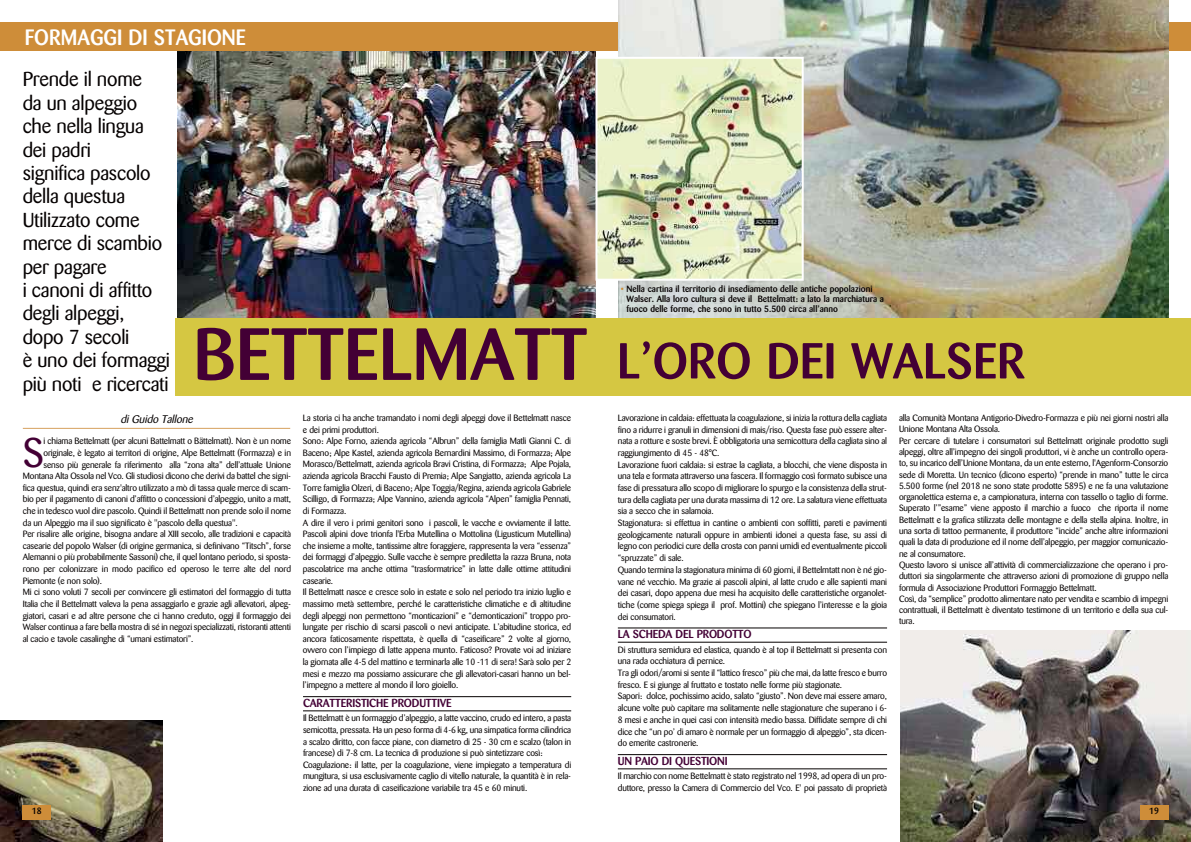
<style>
.page{position:relative;width:1191px;height:842px;background:#fff}
.page>*{position:absolute;margin:0;border:0;box-sizing:border-box;transform-origin:0 0}
.t1{font:500 50px "Barmeno";color:#430035}
.t2{font:41px "Barmeno";color:#430035}
.t3{font:500 22px "Barmeno";color:#fff;scale:.95 1}
.t4{font:20px/23.4px "Barmeno";letter-spacing:-.01em;color:#050000}
.t5{font:500 11.5px "Barmeno";letter-spacing:-.015em;color:#430035}
.t6{font:italic 11px "Barmeno";color:#050000}
.t7{font:9px/11.6px "Barmeno";letter-spacing:-.015em;color:#050000}
.t8{font:500 9px/10px "Barmeno";color:#050000}
.s1{color:#ce8d39}
.s2{font-size:73px}
</style>
<div class="page">
<div style="left:0;top:23px;width:1191px;height:28px;background:#ce8d39"></div>
<hr style="left:303px;top:696px;width:268px;height:1px;background:#050000">
<hr style="left:303px;top:711px;width:268px;height:1px;background:#050000">
<hr style="left:618px;top:628px;width:269px;height:1px;background:#050000">
<hr style="left:618px;top:642px;width:269px;height:1px;background:#050000">
<hr style="left:618px;top:754px;width:269px;height:1px;background:#050000">
<hr style="left:618px;top:769px;width:269px;height:1px;background:#050000">
<hr style="left:23px;top:428px;width:267px;height:1px;background:#d6a15d">
<img style="left:618px;top:0;width:550px;height:318px">
<img style="left:900px;top:630px;width:291px;height:212px">
<img style="left:0;top:721px;width:163px;height:121px">
<img style="left:177px;top:51px;width:418px;height:267px">
<img style="left:598px;top:60px;width:202px;height:218px">
<div style="left:595px;top:57px;width:208px;height:224px;border:2px solid #fff"></div>
<div style="left:23px;top:805px;width:28px;height:14px;background:#ce8d39"></div>
<div style="left:1140px;top:805px;width:28px;height:14px;background:#ce8d39"></div>
<div style="left:175px;top:318px;width:1016px;height:78px;background:#d5c742"></div>
<h3 class="t3" style="left:25px;top:28px;width:234px">FORMAGGI DI STAGIONE</h3>
<h3 class="t4" style="left:23px;top:69px;width:149px">Prende il nome<br>da un alpeggio che nella lingua dei padri<br>significa pascolo della questua<br>Utilizzato come merce di scambio per pagare<br>i canoni di affitto degli alpeggi, dopo 7 secoli<br>è uno dei formaggi più noti e ricercati</h3>
<p class="t8" style="left:626px;top:284px;width:259px;text-indent:-6px"><span class="s1">•</span> Nella cartina il territorio di insediamento delle antiche popolazioni<br>Walser. Alla loro cultura si deve il Bettelmatt: a lato la marchiatura a fuoco delle forme, che sono in tutto 5.500 circa all’anno</p>
<h1 class="t1" style="left:193px;top:340px;width:833px"><span class="s2">BETTELMATT</span> L’ORO DEI WALSER</h1>
<p class="t6" style="left:120px;top:414px;width:76px">di Guido Tallone</p>
<h2 class="t2" style="left:23px;top:435px;width:23px">S</h2>
<p class="t7" style="left:43px;top:436px;width:249px">i chiama Bettelmatt (per alcuni Battelmatt o Bättelmatt). Non è un nome</p>
<p class="t7" style="left:43px;top:448px;width:249px">originale, è legato ai territori di origine, Alpe Bettelmatt (Formazza) e in</p>
<p class="t7" style="left:43px;top:459px;width:249px">senso più generale fa riferimento alla “zona alta” dell’attuale Unione</p>
<p class="t7" style="left:23px;top:471px;width:269px">Montana Alta Ossola nel Vco. Gli studiosi dicono che derivi da battel che signi-</p>
<p class="t7" style="left:23px;top:482px;width:269px">fica questua, quindi era senz'altro utilizzato a mò di tassa quale merce di scam-</p>
<p class="t7" style="left:23px;top:494px;width:270px">bio per il pagamento di canoni d’affitto o concessioni d’alpeggio, unito a matt,</p>
<p class="t7" style="left:23px;top:506px;width:270px">che in tedesco vuol dire pascolo. Quindi il Bettelmatt non prende solo il nome</p>
<p class="t7" style="left:23px;top:517px;width:216px">da un Alpeggio ma il suo significato è "pascolo della questua".</p>
<p class="t7" style="left:23px;top:529px;width:270px">Per risalire alle origine, bisogna andare al XIII secolo, alle tradizioni e capacità</p>
<p class="t7" style="left:23px;top:541px;width:270px">casearie del popolo Walser (di origine germanica, si definivano “Titsch”, forse</p>
<p class="t7" style="left:23px;top:552px;width:269px">Alemanni o più probabilmente Sassoni) che, il quel lontano periodo, si sposta-</p>
<p class="t7" style="left:23px;top:564px;width:270px">rono per colonizzare in modo pacifico ed operoso le terre alte del nord</p>
<p class="t7" style="left:23px;top:575px;width:81px">Piemonte (e non solo).</p>
<p class="t7" style="left:23px;top:587px;width:270px">Mi ci sono voluti 7 secoli per convincere gli estimatori del formaggio di tutta</p>
<p class="t7" style="left:23px;top:599px;width:269px">Italia che il Bettelmatt valeva la pena assaggiarlo e grazie agli allevatori, alpeg-</p>
<p class="t7" style="left:23px;top:610px;width:270px">giatori, casari e ad altre persone che ci hanno creduto, oggi il formaggio dei</p>
<p class="t7" style="left:23px;top:622px;width:270px">Walser continua a fare bella mostra di sé in negozi specializzati, ristoranti attenti</p>
<p class="t7" style="left:23px;top:634px;width:172px">al cacio e tavole casalinghe di “umani estimatori”.</p>
<p class="t7" style="left:303px;top:413px;width:270px">La storia ci ha anche tramandato i nomi degli alpeggi dove il Bettelmatt nasce e dei primi produttori.<br>Sono: Alpe Forno, azienda agricola “Albrun” della famiglia Matli Gianni C. di Baceno; Alpe Kastel, azienda agricola Bernardini Massimo, di Formazza; Alpe Morasco/Bettelmatt, azienda agricola Bravi Cristina, di Formazza; Alpe Pojala, azienda agricola Bracchi Fausto di Premia; Alpe Sangiatto, azienda agricola La Torre famiglia Olzeri, di Baceno; Alpe Toggia/Regina, azienda agricola Gabriele Scilligo, di Formazza; Alpe Vannino, azienda agricola “Alpen” famiglia Pennati, di Formazza.<br>A dire il vero i primi genitori sono i pascoli, le vacche e ovviamente il latte.<br>Pascoli alpini dove trionfa l'Erba Mutellina o Mottolina (Ligusticum Mutellina) che insieme a molte, tantissime altre foraggiere, rappresenta la vera “essenza” dei formaggi d’alpeggio. Sulle vacche è sempre prediletta la razza Bruna, nota pascolatrice ma anche ottima “trasformatrice” in latte dalle ottime attitudini casearie.<br>Il Bettelmatt nasce e cresce solo in estate e solo nel periodo tra inizio luglio e massimo metà settembre, perché le caratteristiche climatiche e di altitudine degli alpeggi non permettono “monticazioni” e “demonticazioni” troppo pro&shy;lungate per rischio di scarsi pascoli o nevi anticipate. L’abitudine storica, ed ancora faticosamente rispettata, è quella di “caseificare” 2 volte al giorno, ovvero con l’impiego di latte appena munto. Faticoso? Provate voi ad iniziare la giornata alle 4-5 del mattino e terminarla alle 10 -11 di sera! Sarà solo per 2 mesi e mezzo ma possiamo assicurare che gli allevatori-casari hanno un bel&shy;l’impegno a mettere al mondo il loro gioiello.</p>
<p class="t5" style="left:303px;top:698px;width:150px">CARATTERISTICHE PRODUTTIVE</p>
<p class="t7" style="left:303px;top:713px;width:270px">Il Bettelmatt è un formaggio d’alpeggio, a latte vaccino, crudo ed intero, a pasta semicotta, pressata. Ha un peso forma di 4-6 kg, una simpatica forma cilindrica a scalzo diritto, con facce piane, con diametro di 25 - 30 cm e scalzo (talon in francese) di 7-8 cm. La tecnica di produzione si può sintetizzare così:<br>Coagulazione: il latte, per la coagulazione, viene impiegato a temperatura di mungitura, si usa esclusivamente caglio di vitello naturale, la quantità è in rela&shy;zione ad una durata di caseificazione variabile tra 45 e 60 minuti.</p>
<p class="t7" style="left:618px;top:413px;width:271px">Lavorazione in caldaia: effettuata la coagulazione, si inizia la rottura della cagliata fino a ridurre i granuli in dimensioni di mais/riso. Questa fase può essere alter&shy;nata a rotture e soste brevi. È obbligatoria una semicottura della cagliata sino al raggiungimento di 45 - 48°C.<br>Lavorazione fuori caldaia: si estrae la cagliata, a blocchi, che viene disposta in una tela e formata attraverso una fascera. Il formaggio così formato subisce una fase di pressatura allo scopo di migliorare lo spurgo e la consistenza della strut&shy;tura della cagliata per una durata massima di 12 ore. La salatura viene effettuata sia a secco che in salamoia.<br>Stagionatura: si effettua in cantine o ambienti con soffitti, pareti e pavimenti geologicamente naturali oppure in ambienti idonei a questa fase, su assi di legno con periodici cure della crosta con panni umidi ed eventualmente piccoli “spruzzate” di sale.<br>Quando termina la stagionatura minima di 60 giorni, il Bettelmtatt non è né gio&shy;vane né vecchio. Ma grazie ai pascoli alpini, al latte crudo e alle sapienti mani dei casari, dopo appena due mesi ha acquisito delle caratteristiche organolet&shy;tiche (come spiega spiega il prof. Mottini) che spiegano l’interesse e la gioia dei consumatori.</p>
<p class="t5" style="left:618px;top:629px;width:135px">LA SCHEDA DEL PRODOTTO</p>
<p class="t7" style="left:618px;top:644px;width:271px">Di struttura semidura ed elastica, quando è al top il Bettelmatt si presenta con una rada occhiatura di pernice.<br>Tra gli odori/aromi si sente il “lattico fresco” più che mai, da latte fresco e burro fresco. E si giunge al fruttato e tostato nelle forme più stagionate.<br>Sapori: dolce, pochissimo acido, salato “giusto”. Non deve mai essere amaro, alcune volte può capitare ma solitamente nelle stagionature che superano i 6- 8 mesi e anche in quei casi con intensità medio bassa. Diffidate sempre di chi dice che “un po’ di amaro è normale per un formaggio di alpeggio”, sta dicen&shy;do emerite castronerie.</p>
<p class="t5" style="left:618px;top:756px;width:111px">UN PAIO DI QUESTIONI</p>
<p class="t7" style="left:618px;top:771px;width:271px">Il marchio con nome Bettelmatt è stato registrato nel 1998, ad opera di un pro&shy;duttore, presso la Camera di Commercio del Vco. E' poi passato di proprietà</p>
<p class="t7" style="left:899px;top:413px;width:271px;line-height:11.3px">alla Comunità Montana Antigorio-Divedro-Formazza e più nei giorni nostri alla Unione Montana Alta Ossola.<br>Per cercare di tutelare i consumatori sul Bettelmatt originale prodotto sugli alpeggi, oltre all’impegno dei singoli produttori, vi è anche un controllo opera&shy;to, su incarico dell’Unione Montana, da un ente esterno, l'Agenform-Consorzio sede di Moretta. Un tecnico (dicono esperto) “prende in mano” tutte le circa 5.500 forme (nel 2018 ne sono state prodotte 5895) e ne fa una valutazione organolettica esterna e, a campionatura, interna con tassello o taglio di forme.<br>Superato l’”esame” viene apposto il marchio a fuoco che riporta il nome Bettelmatt e la grafica stilizzata delle montagne e della stella alpina. Inoltre, in una sorta di tattoo permanente, il produttore “incide” anche altre informazioni quali la data di produzione ed il nome dell’alpeggio, per maggior comunicazio&shy;ne al consumatore.<br>Questo lavoro si unisce all’attività di commercializzazione che operano i pro&shy;duttori sia singolarmente che attraverso azioni di promozione di gruppo nella formula di Associazione Produttori Formaggio Bettelmatt.<br>Così, da “semplice” prodotto alimentare nato per vendita e scambio di impegni contrattuali, il Bettelmatt è diventato testimone di un territorio e della sua cul&shy;tura.</p>
<p class="t8" style="left:32px;top:807px;width:11px">18</p>
<p class="t8" style="left:1149px;top:807px;width:11px">19</p>
</div>
